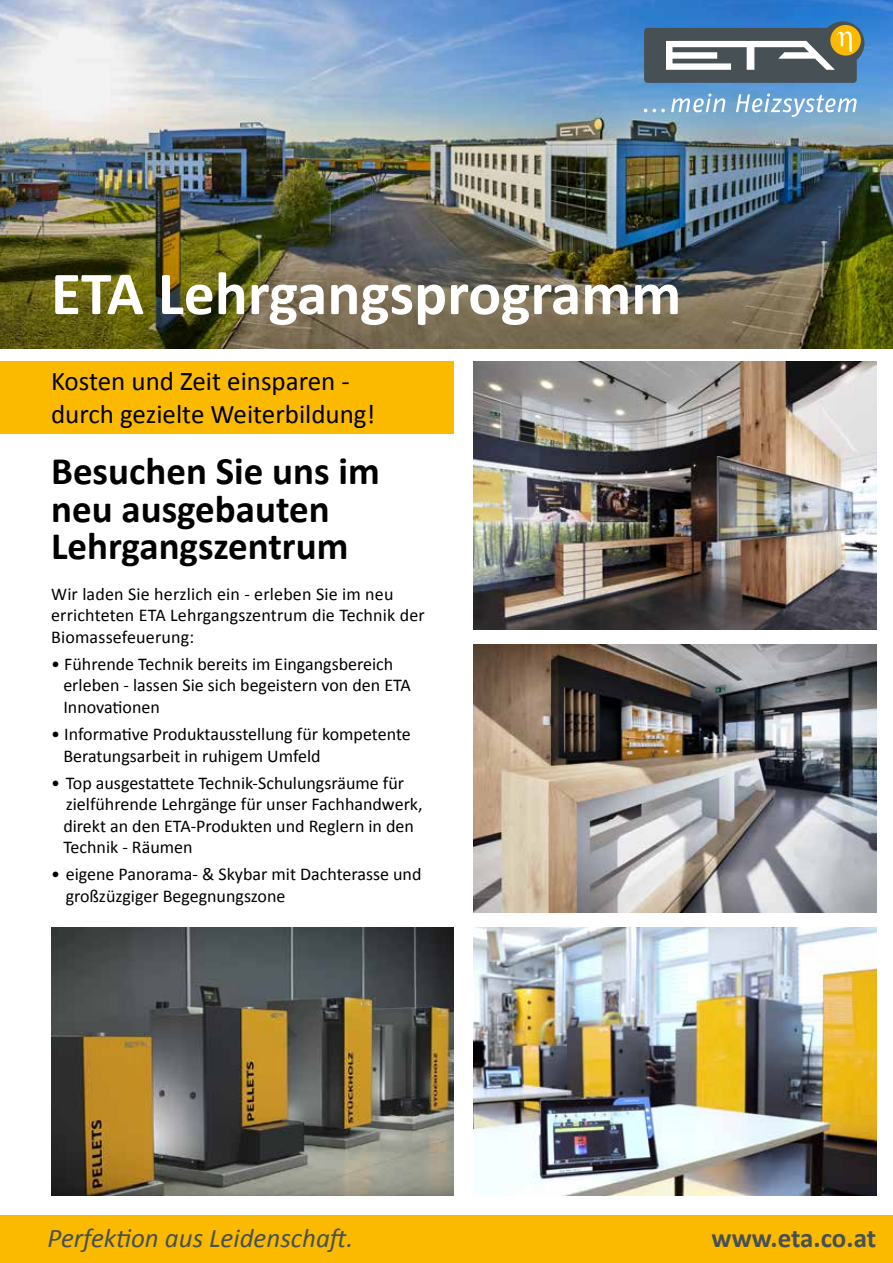
<style>
.page{position:relative;width:893px;height:1263px;background:#fff}
.page>*{position:absolute;margin:0;border:0;box-sizing:border-box;transform-origin:0 0}
.t1{font:700 61.5px "Calibri";color:#fff}
.t2{font:700 39px/37.5px "Calibri";color:#000}
.t3{font:27px/32.4px "Calibri";color:#000}
.t4{font:italic 27px "Calibri";color:#465055}
.t5{font:700 27px "Calibri";letter-spacing:-.005em;color:#465055}
.t6{font:18px/21.6px "Calibri";color:#000}
</style>
<div class="page">
<img style="left:0;top:0;width:893px;height:349px">
<div style="left:0;top:1215px;width:893px;height:48px;background:#fbba00"></div>
<div style="left:0;top:361px;width:453px;height:73px;background:#fbba00"></div>
<img style="left:474px;top:927px;width:402px;height:268px">
<img style="left:51px;top:927px;width:402px;height:268px">
<img style="left:474px;top:644px;width:402px;height:268px">
<img style="left:474px;top:361px;width:402px;height:269px">
<svg style="left:644px;top:21px;width:220px;height:62px;background:#6c797d"></svg>
<svg style="left:644px;top:94px;width:213px;height:23px;background:#8db7d9"></svg>
<h1 class="t1" style="left:51px;top:254px;width:632px">ETA Lehrgangsprogramm</h1>
<h3 class="t3" style="left:51px;top:365px;width:326px">Kosten und Zeit einsparen - durch gezielte Weiterbildung!</h3>
<h2 class="t2" style="left:51px;top:452px;width:330px">Besuchen Sie uns im neu ausgebauten<br>Lehrgangszentrum</h2>
<p class="t6" style="left:51px;top:583px;width:375px">Wir laden Sie herzlich ein - erleben Sie im neu errichteten ETA Lehrgangszentrum die Technik der<br>Biomassefeuerung:</p>
<p class="t6" style="left:63px;top:653px;width:349px;text-indent:-12px">• Führende Technik bereits im Eingangsbereich erleben - lassen Sie sich begeistern von den ETA<br>Innovationen</p>
<p class="t6" style="left:63px;top:723px;width:349px;text-indent:-12px">• Informative Produktausstellung für kompetente<br>Beratungsarbeit in ruhigem Umfeld</p>
<p class="t6" style="left:63px;top:772px;width:361px;text-indent:-12px">• Top ausgestattete Technik-Schulungsräume für zielführende Lehrgänge für unser Fachhandwerk, direkt an den ETA-Produkten und Reglern in den Technik - Räumen</p>
<p class="t6" style="left:66px;top:864px;width:357px;text-indent:-15px">• eigene Panorama- &amp; Skybar mit Dachterasse und großzüzgiger Begegnungszone</p>
<h3 class="t4" style="left:48px;top:1220px;width:307px">Perfektion aus Leidenschaft.</h3>
<h3 class="t5" style="left:711px;top:1221px;width:166px">www.eta.co.at</h3>
</div>
